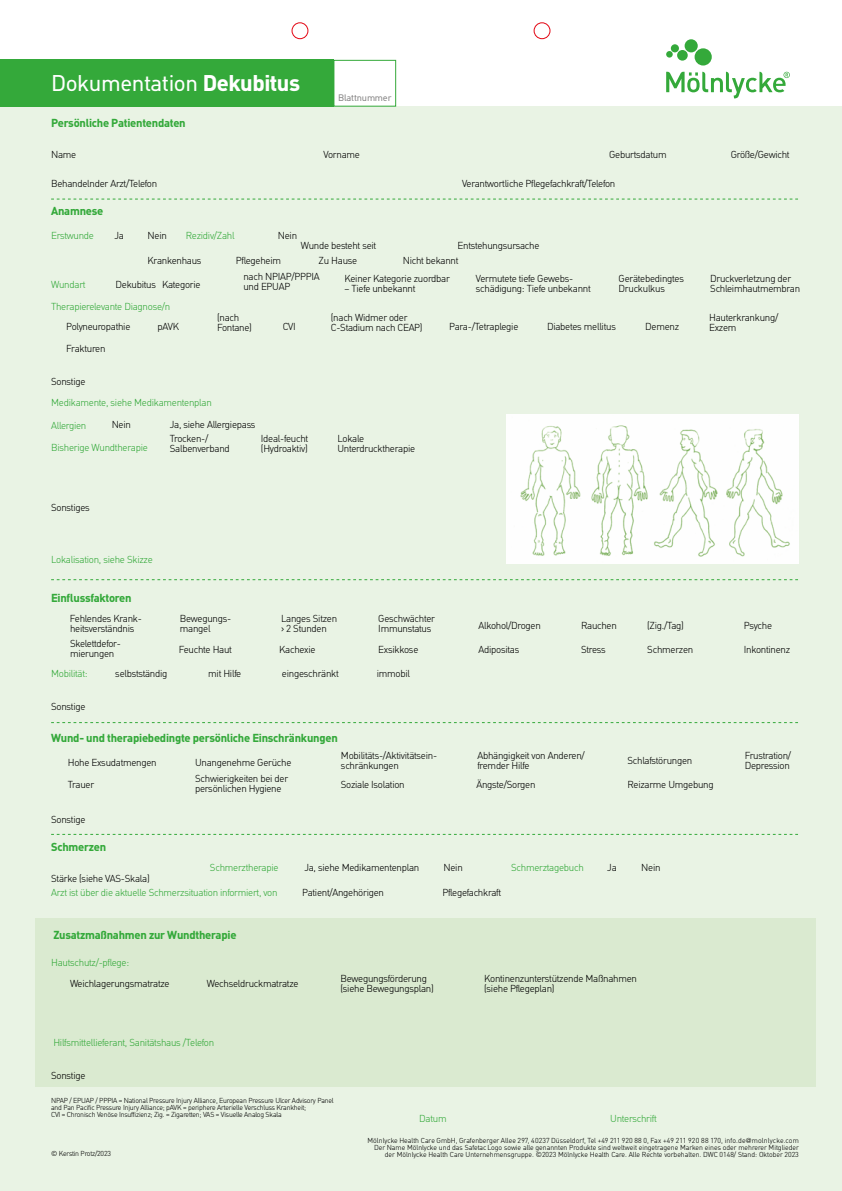
<style>
.page{position:relative;width:842px;height:1191px;background:#fff}
.page>*{position:absolute;margin:0;border:0;box-sizing:border-box;transform-origin:0 0}
.t1{font:22px "MHC Din";letter-spacing:-.02em;color:#fff}
.t2{font:700 11.2px "MHC Din";letter-spacing:-.02em;color:#34a93a}
.t3{font:300 9.8px/9.8px "MHC Din";letter-spacing:-.025em;color:#000}
.t4{font:300 9.8px "MHC Din";letter-spacing:-.025em;color:#34a93a}
.t5{font:9.1px "MHC Din";letter-spacing:-.02em;color:#878686}
.t6{font:300 7px/7px "MHC Din";letter-spacing:-.01em;color:#000}
.s1{font-weight:700}
</style>
<div class="page">
<div style="left:0;top:107px;width:842px;height:1084px;background:#e9f3e4"></div>
<div style="left:35px;top:918px;width:780px;height:169px;background:#daead0"></div>
<svg style="left:666px;top:39px;width:124px;height:59px"></svg>
<img style="left:506px;top:415px;width:293px;height:148px">
<svg style="left:51px;top:199px;width:747px;height:1px"></svg>
<svg style="left:51px;top:579px;width:747px;height:1px"></svg>
<svg style="left:51px;top:722px;width:747px;height:1px"></svg>
<svg style="left:51px;top:834px;width:747px;height:1px"></svg>
<div style="left:0;top:59px;width:334px;height:48px;background:#34a93a"></div>
<div style="left:334px;top:60px;width:62px;height:46px;border:1px solid #34a93a"></div>
<div style="left:534px;top:23px;width:16px;height:16px;border:1px solid #e30613;border-radius:50%"></div>
<div style="left:292px;top:23px;width:16px;height:16px;border:1px solid #e30613;border-radius:50%"></div>
<h1 class="t1" style="left:51px;top:70px;width:250px">Dokumentation <span class="s1">Dekubitus</span></h1>
<p class="t2" style="left:51px;top:116px;width:136px">Persönliche Patientendaten</p>
<p class="t3" style="left:51px;top:149px;width:27px">Name</p>
<p class="t3" style="left:51px;top:178px;width:108px">Behandelnder Arzt/Telefon</p>
<p class="t2" style="left:51px;top:204px;width:54px">Anamnese</p>
<p class="t5" style="left:338px;top:93px;width:55px">Blattnummer</p>
<p class="t3" style="left:324px;top:149px;width:38px">Vorname</p>
<p class="t3" style="left:609px;top:149px;width:59px">Geburtsdatum</p>
<p class="t3" style="left:731px;top:149px;width:60px">Größe/Gewicht</p>
<p class="t3" style="left:462px;top:178px;width:155px">Verantwortliche Pflegefachkraft/Telefon</p>
<p class="t4" style="left:51px;top:229px;width:44px">Erstwunde</p>
<p class="t3" style="left:114px;top:230px;width:11px">Ja</p>
<p class="t3" style="left:148px;top:230px;width:21px">Nein</p>
<p class="t4" style="left:186px;top:229px;width:50px">Rezidiv/Zahl</p>
<p class="t3" style="left:148px;top:255px;width:56px">Krankenhaus</p>
<p class="t3" style="left:278px;top:230px;width:21px">Nein</p>
<p class="t3" style="left:301px;top:241px;width:77px">Wunde besteht seit</p>
<p class="t3" style="left:458px;top:241px;width:83px">Entstehungsursache</p>
<p class="t3" style="left:236px;top:255px;width:47px">Pflegeheim</p>
<p class="t3" style="left:319px;top:255px;width:40px">Zu Hause</p>
<p class="t3" style="left:403px;top:255px;width:57px">Nicht bekannt</p>
<p class="t4" style="left:51px;top:278px;width:36px">Wundart</p>
<p class="t4" style="left:51px;top:300px;width:121px">Therapierelevante Diagnose/n</p>
<p class="t3" style="left:116px;top:279px;width:87px">Dekubitus Kategorie</p>
<p class="t3" style="left:66px;top:322px;width:66px">Polyneuropathie</p>
<p class="t3" style="left:158px;top:322px;width:23px">pAVK</p>
<p class="t3" style="left:66px;top:343px;width:41px">Frakturen</p>
<p class="t3" style="left:51px;top:376px;width:36px">Sonstige</p>
<p class="t3" style="left:243px;top:271px;width:78px">nach NPIAP/PPPIA und EPUAP</p>
<p class="t3" style="left:217px;top:312px;width:36px">(nach<br>Fontane)</p>
<p class="t3" style="left:344px;top:273px;width:107px">Keiner Kategorie zuordbar</p>
<p class="t3" style="left:344px;top:283px;width:72px">– Tiefe unbekannt</p>
<p class="t3" style="left:476px;top:273px;width:116px">Vermutete tiefe Gewebs&shy;schädigung: Tiefe unbekannt</p>
<p class="t3" style="left:619px;top:273px;width:67px">Gerätebedingtes<br>Druckulkus</p>
<p class="t3" style="left:710px;top:273px;width:92px">Druckverletzung der<br>Schleimhautmembran</p>
<p class="t3" style="left:331px;top:312px;width:93px">(nach Widmer oder<br>C-Stadium nach CEAP)</p>
<p class="t3" style="left:709px;top:312px;width:71px">Hauterkrankung/<br>Exzem</p>
<p class="t3" style="left:283px;top:322px;width:15px">CVI</p>
<p class="t3" style="left:449px;top:322px;width:71px">Para-/Tetraplegie</p>
<p class="t3" style="left:547px;top:321px;width:70px">Diabetes mellitus</p>
<p class="t3" style="left:645px;top:322px;width:35px">Demenz</p>
<p class="t4" style="left:51px;top:396px;width:162px">Medikamente, siehe Medikamentenplan</p>
<p class="t3" style="left:112px;top:419px;width:21px">Nein</p>
<p class="t3" style="left:170px;top:419px;width:87px">Ja, siehe Allergiepass</p>
<p class="t4" style="left:51px;top:419px;width:37px">Allergien</p>
<p class="t4" style="left:51px;top:441px;width:98px">Bisherige Wundtherapie</p>
<p class="t3" style="left:170px;top:433px;width:62px">Trocken-/<br>Salbenverband</p>
<p class="t3" style="left:261px;top:433px;width:49px">Ideal-feucht (Hydroaktiv)</p>
<p class="t3" style="left:337px;top:433px;width:79px">Lokale<br>Unterdrucktherapie</p>
<p class="t3" style="left:51px;top:502px;width:40px">Sonstiges</p>
<p class="t4" style="left:51px;top:553px;width:103px">Lokalisation, siehe Skizze</p>
<p class="t2" style="left:51px;top:591px;width:82px">Einflussfaktoren</p>
<p class="t3" style="left:70px;top:614px;width:73px">Fehlendes Krank&shy;heitsverständnis</p>
<p class="t3" style="left:70px;top:638px;width:52px">Skelettdefor&shy;mierungen</p>
<p class="t4" style="left:51px;top:667px;width:38px">Mobilität:</p>
<p class="t3" style="left:51px;top:701px;width:36px">Sonstige</p>
<p class="t3" style="left:115px;top:668px;width:54px">selbstständig</p>
<p class="t3" style="left:180px;top:614px;width:53px">Bewegungs&shy;mangel</p>
<p class="t3" style="left:281px;top:614px;width:57px">Langes Sitzen › 2 Stunden</p>
<p class="t3" style="left:378px;top:614px;width:58px">Geschwächter<br>Immunstatus</p>
<p class="t3" style="left:478px;top:621px;width:64px">Alkohol/Drogen</p>
<p class="t3" style="left:581px;top:621px;width:37px">Rauchen</p>
<p class="t3" style="left:647px;top:621px;width:38px">(Zig./Tag)</p>
<p class="t3" style="left:744px;top:621px;width:30px">Psyche</p>
<p class="t3" style="left:179px;top:644px;width:55px">Feuchte Haut</p>
<p class="t3" style="left:279px;top:644px;width:38px">Kachexie</p>
<p class="t3" style="left:378px;top:644px;width:42px">Exsikkose</p>
<p class="t3" style="left:478px;top:644px;width:42px">Adipositas</p>
<p class="t3" style="left:581px;top:644px;width:26px">Stress</p>
<p class="t3" style="left:647px;top:644px;width:48px">Schmerzen</p>
<p class="t3" style="left:744px;top:644px;width:48px">Inkontinenz</p>
<p class="t3" style="left:208px;top:668px;width:35px">mit Hilfe</p>
<p class="t3" style="left:282px;top:668px;width:58px">eingeschränkt</p>
<p class="t3" style="left:377px;top:668px;width:35px">immobil</p>
<p class="t2" style="left:51px;top:731px;width:288px">Wund- und therapiebedingte persönliche Einschränkungen</p>
<p class="t3" style="left:68px;top:757px;width:90px">Hohe Exsudatmengen</p>
<p class="t3" style="left:195px;top:757px;width:98px">Unangenehme Gerüche</p>
<p class="t3" style="left:341px;top:751px;width:98px">Mobilitäts-/Aktivitätsein&shy;schränkungen</p>
<p class="t3" style="left:195px;top:773px;width:95px">Schwierigkeiten bei der persönlichen Hygiene</p>
<p class="t3" style="left:68px;top:779px;width:28px">Trauer</p>
<p class="t3" style="left:341px;top:779px;width:65px">Soziale Isolation</p>
<p class="t3" style="left:51px;top:814px;width:36px">Sonstige</p>
<p class="t2" style="left:51px;top:840px;width:57px">Schmerzen</p>
<p class="t3" style="left:477px;top:751px;width:109px">Abhängigkeit von Anderen/ fremder Hilfe</p>
<p class="t3" style="left:745px;top:751px;width:48px">Frustration/<br>Depression</p>
<p class="t3" style="left:627px;top:755px;width:66px">Schlafstörungen</p>
<p class="t3" style="left:476px;top:779px;width:61px">Ängste/Sorgen</p>
<p class="t3" style="left:627px;top:779px;width:88px">Reizarme Umgebung</p>
<p class="t3" style="left:51px;top:873px;width:100px">Stärke (siehe VAS-Skala)</p>
<p class="t4" style="left:210px;top:861px;width:70px">Schmerztherapie</p>
<p class="t4" style="left:51px;top:886px;width:228px">Arzt ist über die aktuelle Schmerzsituation informiert, von</p>
<p class="t2" style="left:53px;top:928px;width:185px">Zusatzmaßnahmen zur Wundtherapie</p>
<p class="t4" style="left:51px;top:956px;width:80px">Hautschutz/-pflege:</p>
<p class="t4" style="left:511px;top:861px;width:74px">Schmerztagebuch</p>
<p class="t3" style="left:304px;top:863px;width:116px">Ja, siehe Medikamentenplan</p>
<p class="t3" style="left:302px;top:887px;width:83px">Patient/Angehörigen</p>
<p class="t3" style="left:442px;top:887px;width:60px">Pflegefachkraft</p>
<p class="t3" style="left:443px;top:863px;width:21px">Nein</p>
<p class="t3" style="left:607px;top:863px;width:11px">Ja</p>
<p class="t3" style="left:641px;top:863px;width:21px">Nein</p>
<p class="t3" style="left:70px;top:978px;width:101px">Weichlagerungsmatratze</p>
<p class="t3" style="left:207px;top:978px;width:93px">Wechseldruckmatratze</p>
<p class="t4" style="left:53px;top:1036px;width:162px">Hilfsmittellieferant, Sanitätshaus /Telefon</p>
<p class="t3" style="left:340px;top:973px;width:95px">Bewegungsförderung (siehe Bewegungsplan)</p>
<p class="t3" style="left:484px;top:973px;width:154px">Kontinenzunterstützende Maßnahmen (siehe Pflegeplan)</p>
<p class="t3" style="left:51px;top:1070px;width:36px">Sonstige</p>
<p class="t6" style="left:51px;top:1096px;width:284px">NPAP / EPUAP / PPPIA = National Pressure Injury Alliance, European Pressure Ulcer Advisory Panel and Pan Pacific Pressure Injury Alliance; pAVK = periphere Arterielle Verschluss Krankheit;<br>CVI = Chronisch Venöse Insuffizienz; Zig. = Zigaretten; VAS = Visuelle Analog Skala</p>
<p class="t6" style="left:51px;top:1149px;width:61px">© Kerstin Protz/2023</p>
<p class="t4" style="left:419px;top:1112px;width:29px">Datum</p>
<p class="t4" style="left:610px;top:1112px;width:48px">Unterschrift</p>
<p class="t6" style="left:368px;top:1136px;width:433px;text-align:right">Mölnlycke Health Care GmbH, Grafenberger Allee 297, 40237 Düsseldorf, Tel +49 211 920 88 0, Fax +49 211 920 88 170, info.de@molnlycke.com<br>Der Name Mölnlycke und das Safetac Logo sowie alle genannten Produkte sind weltweit eingetragene Marken eines oder mehrerer Mitglieder der Mölnlycke Health Care Unternehmensgruppe. ©2023 Mölnlycke Health Care. Alle Rechte vorbehalten. DWC 0148/ Stand: Oktober 2023</p>
</div>
